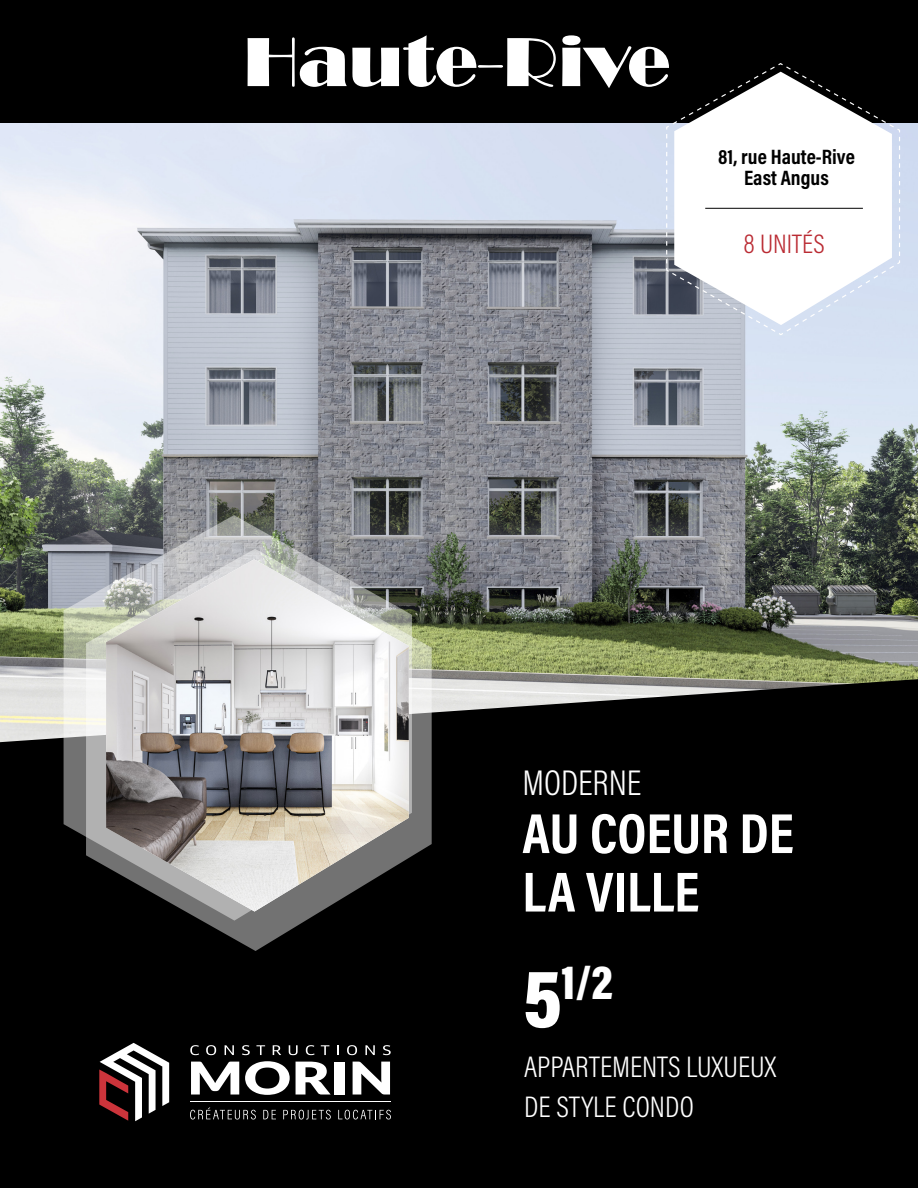
<style>
.page{position:relative;width:918px;height:1188px;background:#fff}
.page>*{position:absolute;margin:0;border:0;box-sizing:border-box;transform-origin:0 0}
.t1{font:72px "Broadway";color:#fff}
.t2{font:700 57px/58.5px "Acumin Pro Cond";color:#fff}
.t3{font:900 48.9px "Acumin Pro Cond";color:#fff}
.t4{font:300 36px "Acumin Pro Cond";color:#fff}
.t5{font:300 30px/40.2px "Acumin Pro Cond";color:#fff}
.t6{font:300 27px "Acumin Pro Cond";color:#ba2b33}
.t7{font:700 21px/20.9px "Acumin Pro Cond";color:#000;text-align:center}
.s1{font-size:84px}
</style>
<div class="page">
<img style="left:0;top:122px;width:918px;height:557px">
<div style="left:0;top:679px;width:918px;height:509px;background:#000"></div>
<div style="left:0;top:0;width:918px;height:122px;background:#000"></div>
<svg style="left:99px;top:988px;width:70px;height:133px"></svg>
<svg style="left:191px;top:1062px;width:48px;height:33px"></svg>
<svg style="left:245px;top:1061px;width:45px;height:34px"></svg>
<svg style="left:296px;top:1062px;width:35px;height:33px"></svg>
<div style="left:334px;top:1062px;width:10px;height:33px;background:#fff"></div>
<svg style="left:353px;top:1062px;width:37px;height:33px"></svg>
<svg style="left:175px;top:1036px;width:154px;height:19px"></svg>
<svg style="left:337px;top:1045px;width:2px;height:10px"></svg>
<svg style="left:347px;top:1045px;width:10px;height:10px"></svg>
<svg style="left:365px;top:1045px;width:10px;height:10px"></svg>
<svg style="left:383px;top:1045px;width:8px;height:10px"></svg>
<hr style="left:190px;top:1102px;width:201px;height:1px;background:#fff">
<svg style="left:190px;top:1108px;width:66px;height:12px"></svg>
<svg style="left:263px;top:1110px;width:13px;height:9px"></svg>
<svg style="left:283px;top:1110px;width:48px;height:9px"></svg>
<svg style="left:338px;top:1110px;width:53px;height:9px"></svg>
<svg style="left:666px;top:63px;width:235px;height:273px"></svg>
<svg style="left:64px;top:515px;width:348px;height:406px"></svg>
<svg style="left:86px;top:549px;width:346px;height:402px"></svg>
<img style="left:106px;top:559px;width:303px;height:353px">
<hr style="left:705px;top:208px;width:158px;height:1px;background:#000">
<p class="t1" style="left:243px;top:20px;width:429px">Haute-Rive</p>
<p class="t7" style="left:718px;top:146px;width:138px">81, rue Haute-Rive<br>East Angus</p>
<p class="t6" style="left:744px;top:227px;width:83px">8 UNITÉS</p>
<p class="t4" style="left:522px;top:759px;width:120px">MODERNE</p>
<p class="t2" style="left:522px;top:803px;width:273px">AU COEUR DE<br>LA VILLE</p>
<p class="t3" style="left:523px;top:951px;width:91px"><span class="s1">5</span>1/2</p>
<p class="t5" style="left:524px;top:1046px;width:254px">APPARTEMENTS LUXUEUX<br>DE STYLE CONDO</p>
</div>
